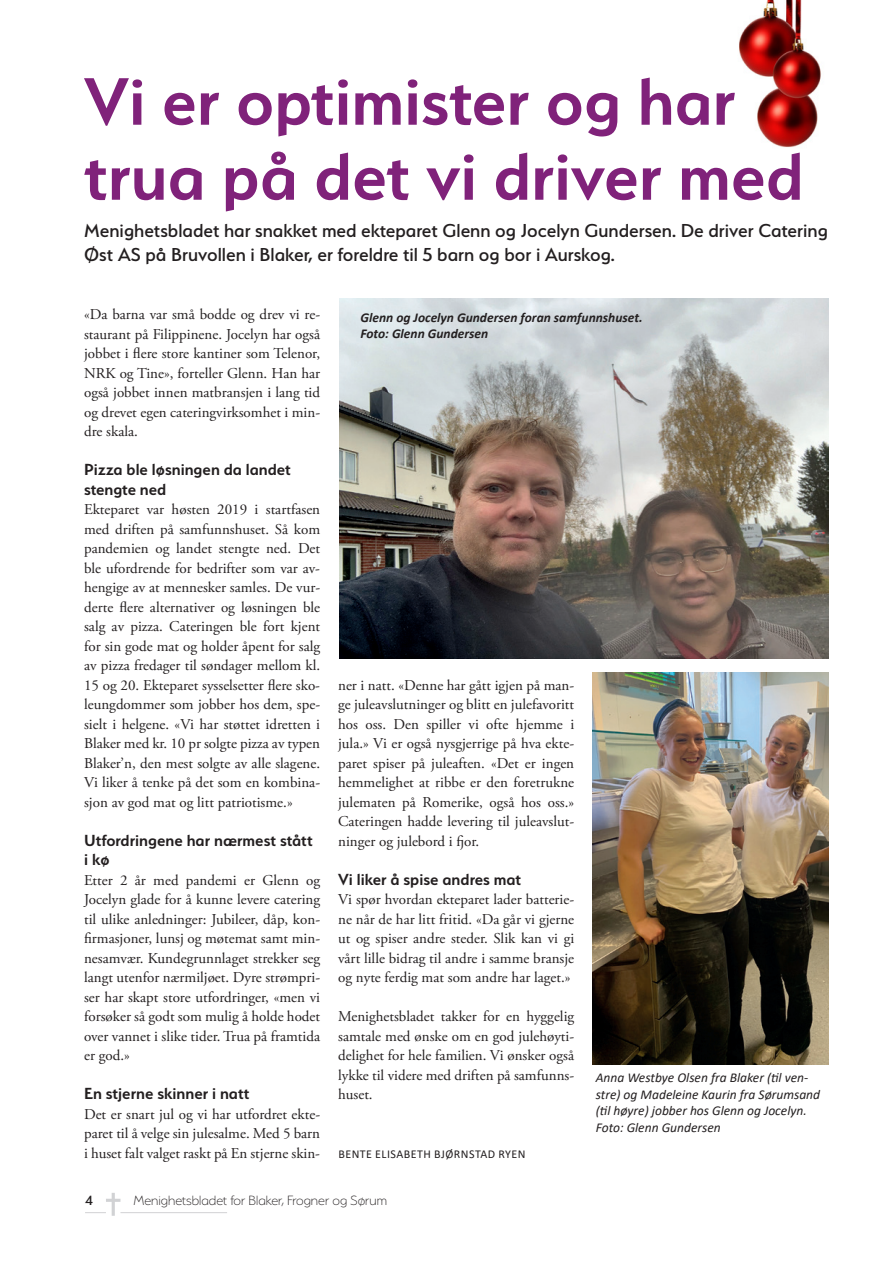
<style>
.page{position:relative;width:893px;height:1263px;background:#fff}
.page>*{position:absolute;margin:0;border:0;box-sizing:border-box;transform-origin:0 0}
.t1{font:600 75px/75px "Serenity";color:#80227a}
.t2{font:500 21px/24px "Serenity";color:#231f20}
.t3{font:600 18px/19.5px "Serenity";color:#231f20}
.t4{font:15px/19.5px "Adobe Garamond Pro";color:#231f20;text-align:justify}
.t5{font:200 15px "Serenity";color:#231f20}
.t6{font:500 15px "Serenity";color:#231f20}
.t7{font:italic 13.5px/16.5px "Calibri";color:#231f20}
.t8{font:italic 700 13.5px/16.5px "Calibri";color:#231f20}
.t9{font:12px "Calibri";letter-spacing:.04em;color:#231f20}
</style>
<div class="page">
<hr style="left:120px;top:1212px;width:107px;height:1px;background:#d1d2d4">
<svg style="left:85px;top:1193px;width:35px;height:23px"></svg>
<img style="left:739px;top:0;width:82px;height:147px">
<img style="left:339px;top:299px;width:489px;height:360px">
<img style="left:593px;top:673px;width:235px;height:391px">
<h1 class="t1" style="left:84px;top:63px;width:721px">Vi er optimister og har trua på det vi driver med</h1>
<h2 class="t2" style="left:84px;top:218px;width:745px">Menighetsbladet har snakket med ekteparet Glenn og Jocelyn Gundersen. De driver Catering<br>Øst AS på Bruvollen i Blaker, er foreldre til 5 barn og bor i Aurskog.</h2>
<p class="t4" style="left:84px;top:305px;width:238px">«Da barna var små bodde og drev vi re&shy;staurant på Filippinene. Jocelyn har også jobbet i flere store kantiner som Telenor, NRK og Tine», forteller Glenn. Han har også jobbet innen matbransjen i lang tid og drevet egen cateringvirksomhet i min&shy;dre skala.</p>
<p class="t3" style="left:84px;top:460px;width:208px">Pizza ble løsningen da landet stengte ned</p>
<p class="t4" style="left:84px;top:500px;width:238px">Ekteparet var høsten 2019 i startfasen med driften på samfunnshuset. Så kom pandemien og landet stengte ned. Det ble ufordrende for bedrifter som var av&shy;hengige av at mennesker samles. De vur&shy;derte flere alternativer og løsningen ble salg av pizza. Cateringen ble fort kjent for sin gode mat og holder åpent for salg av pizza fredager til søndager mellom kl.<br>15 og 20. Ekteparet sysselsetter flere sko&shy;leungdommer som jobber hos dem, spe&shy;sielt i helgene. «Vi har støttet idretten i Blaker med kr. 10 pr solgte pizza av typen Blaker’n, den mest solgte av alle slagene.<br>Vi liker å tenke på det som en kombina&shy;sjon av god mat og litt patriotisme.»</p>
<p class="t3" style="left:84px;top:830px;width:230px">Utfordringene har nærmest stått i kø</p>
<p class="t4" style="left:84px;top:871px;width:238px">Etter 2 år med pandemi er Glenn og Jocelyn glade for å kunne levere catering til ulike anledninger: Jubileer, dåp, kon&shy;firmasjoner, lunsj og møtemat samt min&shy;nesamvær. Kundegrunnlaget strekker seg langt utenfor nærmiljøet. Dyre strømpri&shy;ser har skapt store utfordringer, «men vi forsøker så godt som mulig å holde hodet over vannet i slike tider. Trua på framtida er god.»</p>
<p class="t3" style="left:84px;top:1084px;width:167px">En stjerne skinner i natt</p>
<p class="t4" style="left:84px;top:1105px;width:238px">Det er snart jul og vi har utfordret ekte&shy;paret til å velge sin julesalme. Med 5 barn i huset falt valget raskt på En stjerne skin-</p>
<p class="t8" style="left:360px;top:308px;width:284px">Glenn og Jocelyn Gundersen foran samfunnshuset.<br>Foto: Glenn Gundersen</p>
<p class="t4" style="left:338px;top:676px;width:238px">ner i natt. «Denne har gått igjen på man&shy;ge juleavslutninger og blitt en julefavoritt hos oss. Den spiller vi ofte hjemme i jula.» Vi er også nysgjerrige på hva ekte&shy;paret spiser på juleaften. «Det er ingen hemmelighet at ribbe er den foretrukne julematen på Romerike, også hos oss.» Cateringen hadde levering til juleavslut&shy;ninger og julebord i fjor.</p>
<p class="t3" style="left:338px;top:869px;width:185px">Vi liker å spise andres mat</p>
<p class="t4" style="left:338px;top:890px;width:238px">Vi spør hvordan ekteparet lader batterie&shy;ne når de har litt fritid. «Da går vi gjerne ut og spiser andre steder. Slik kan vi gi vårt lille bidrag til andre i samme bransje og nyte ferdig mat som andre har laget.»</p>
<p class="t4" style="left:338px;top:1007px;width:238px">Menighetsbladet takker for en hyggelig samtale med ønske om en god julehøyti&shy;delighet for hele familien. Vi ønsker også lykke til videre med driften på samfunns&shy;huset.</p>
<p class="t9" style="left:338px;top:1145px;width:189px">BENTE ELISABETH BJØRNSTAD RYEN</p>
<p class="t7" style="left:596px;top:1069px;width:226px">Anna Westbye Olsen fra Blaker (til ven&shy;stre) og Madeleine Kaurin fra Sørumsand (til høyre) jobber hos Glenn og Jocelyn.<br>Foto: Glenn Gundersen</p>
<p class="t6" style="left:85px;top:1192px;width:9px">4</p>
<p class="t5" style="left:133px;top:1193px;width:255px">Menighetsbladet for Blaker, Frogner og Sørum</p>
</div>
